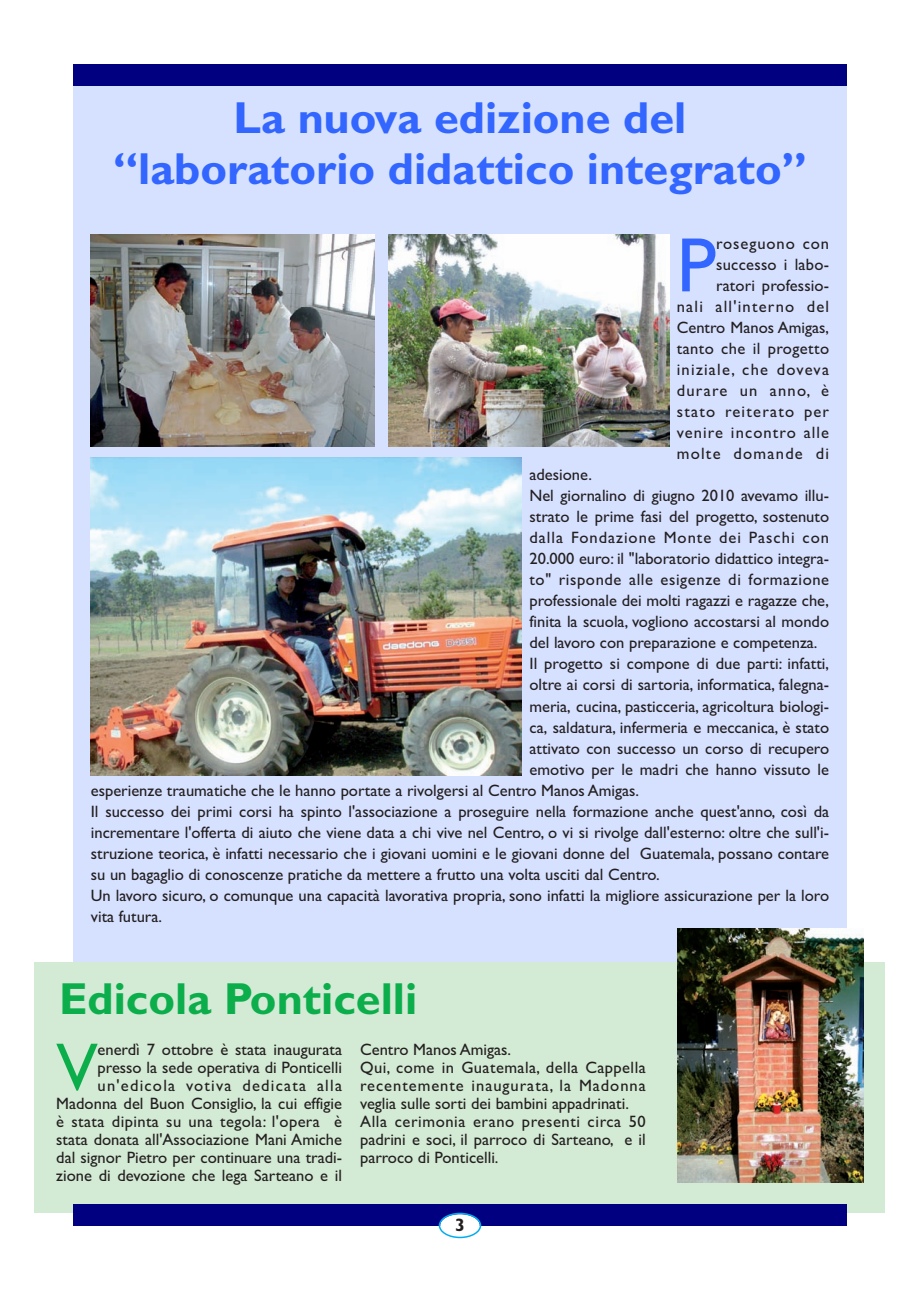
<style>
.page{position:relative;width:920px;height:1290px;background:#fff}
.page>*{position:absolute;margin:0;border:0;box-sizing:border-box;transform-origin:0 0}
.t1{font:77.25px "Gill Sans TT";color:#36f}
.t2{font:68.55px "Gill Sans TT";color:#0cae4c}
.t3{font:700 45px/51px "Gill Sans";color:#36f;text-align:center}
.t4{font:700 45px "Gill Sans";color:#0cae4c}
.t5{font:700 18px "Gill Sans";color:#231f20}
.t6{font:16.5px/18px "Gill Sans TT";color:#231f20;text-align:right}
.t7{font:16.5px/21px "Gill Sans TT";letter-spacing:.065em;color:#231f20;text-align:right}
.t8{font:16.5px "Gill Sans TT";letter-spacing:.04em;color:#231f20}
.t9{font:16.5px "Gill Sans TT";letter-spacing:.06em;color:#231f20}
</style>
<div class="page">
<div style="left:73px;top:77px;width:774px;height:1136px;background:#d6e0ff"></div>
<div style="left:73px;top:65px;width:774px;height:21px;background:#000080"></div>
<img style="left:90px;top:458px;width:432px;height:317px">
<img style="left:389px;top:235px;width:280px;height:212px">
<img style="left:90px;top:235px;width:285px;height:212px">
<div style="left:35px;top:962px;width:850px;height:251px;background:#d3ead4"></div>
<img style="left:677px;top:928px;width:187px;height:254px">
<div style="left:73px;top:1204px;width:774px;height:21px;background:#000080"></div>
<svg style="left:439px;top:1213px;width:42px;height:25px"></svg>
<h3 class="t3" style="left:113px;top:96px;width:696px">La nuova edizione del “laboratorio didattico integrato”</h3>
<h1 class="t1" style="left:677px;top:219px;width:41px">P</h1>
<p class="t7" style="left:677px;top:233px;width:154px">roseguono con successo i labo&shy;ratori professio-<br>nali all'interno del<br>Centro Manos Amigas, tanto che il progetto iniziale, che doveva durare un anno, è stato reiterato per venire incontro alle molte domande di</p>
<p class="t6" style="left:529px;top:466px;width:64px">adesione.</p>
<p class="t6" style="left:529px;top:487px;width:301px">Nel giornalino di giugno 2010 avevamo illu-</p>
<p class="t6" style="left:529px;top:508px;width:301px">strato le prime fasi del progetto, sostenuto</p>
<p class="t9" style="left:529px;top:528px;width:301px">dalla Fondazione Monte dei Paschi con</p>
<p class="t6" style="left:529px;top:550px;width:301px">20.000 euro: il "laboratorio didattico integra-</p>
<p class="t8" style="left:529px;top:570px;width:301px">to" risponde alle esigenze di formazione</p>
<p class="t6" style="left:529px;top:592px;width:301px">professionale dei molti ragazzi e ragazze che,</p>
<p class="t6" style="left:529px;top:613px;width:301px">finita la scuola, vogliono accostarsi al mondo</p>
<p class="t6" style="left:529px;top:634px;width:290px">del lavoro con preparazione e competenza.</p>
<p class="t6" style="left:529px;top:655px;width:301px">Il progetto si compone di due parti: infatti,</p>
<p class="t6" style="left:529px;top:676px;width:301px">oltre ai corsi di sartoria, informatica, falegna-</p>
<p class="t6" style="left:529px;top:697px;width:301px">meria, cucina, pasticceria, agricoltura biologi-</p>
<p class="t6" style="left:529px;top:718px;width:301px">ca, saldatura, infermeria e meccanica, è stato</p>
<p class="t6" style="left:529px;top:739px;width:301px">attivato con successo un corso di recupero</p>
<p class="t6" style="left:529px;top:760px;width:301px">emotivo per le madri che hanno vissuto le</p>
<p class="t6" style="left:91px;top:781px;width:550px">esperienze traumatiche che le hanno portate a rivolgersi al Centro Manos Amigas.</p>
<p class="t6" style="left:91px;top:802px;width:740px">Il successo dei primi corsi ha spinto l'associazione a proseguire nella formazione anche quest'anno, così da</p>
<p class="t6" style="left:91px;top:823px;width:740px">incrementare l'offerta di aiuto che viene data a chi vive nel Centro, o vi si rivolge dall'esterno: oltre che sull'i-</p>
<p class="t6" style="left:91px;top:844px;width:740px">struzione teorica, è infatti necessario che i giovani uomini e le giovani donne del Guatemala, possano contare</p>
<p class="t6" style="left:91px;top:865px;width:570px">su un bagaglio di conoscenze pratiche da mettere a frutto una volta usciti dal Centro.</p>
<p class="t6" style="left:91px;top:886px;width:740px">Un lavoro sicuro, o comunque una capacità lavorativa propria, sono infatti la migliore assicurazione per la loro</p>
<p class="t6" style="left:91px;top:907px;width:73px">vita futura.</p>
<h3 class="t4" style="left:59px;top:981px;width:360px">Edicola Ponticelli</h3>
<p class="t6" style="left:56px;top:1040px;width:287px">enerdì 7 ottobre è stata inaugurata presso la sede operativa di Ponticelli un'edicola votiva dedicata alla Madonna del Buon Consiglio, la cui effigie è stata dipinta su una tegola: l'opera è stata donata all'Associazione Mani Amiche dal signor Pietro per continuare una tradi&shy;zione di devozione che lega Sarteano e il</p>
<p class="t6" style="left:360px;top:1040px;width:287px;text-align:left">Centro Manos Amigas.<br>Qui, come in Guatemala, della Cappella recentemente inaugurata, la Madonna veglia sulle sorti dei bambini appadrinati.<br>Alla cerimonia erano presenti circa 50 padrini e soci, il parroco di Sarteano, e il parroco di Ponticelli.</p>
<h2 class="t2" style="left:56px;top:1027px;width:43px">V</h2>
<p class="t5" style="left:455px;top:1217px;width:11px">3</p>
</div>
